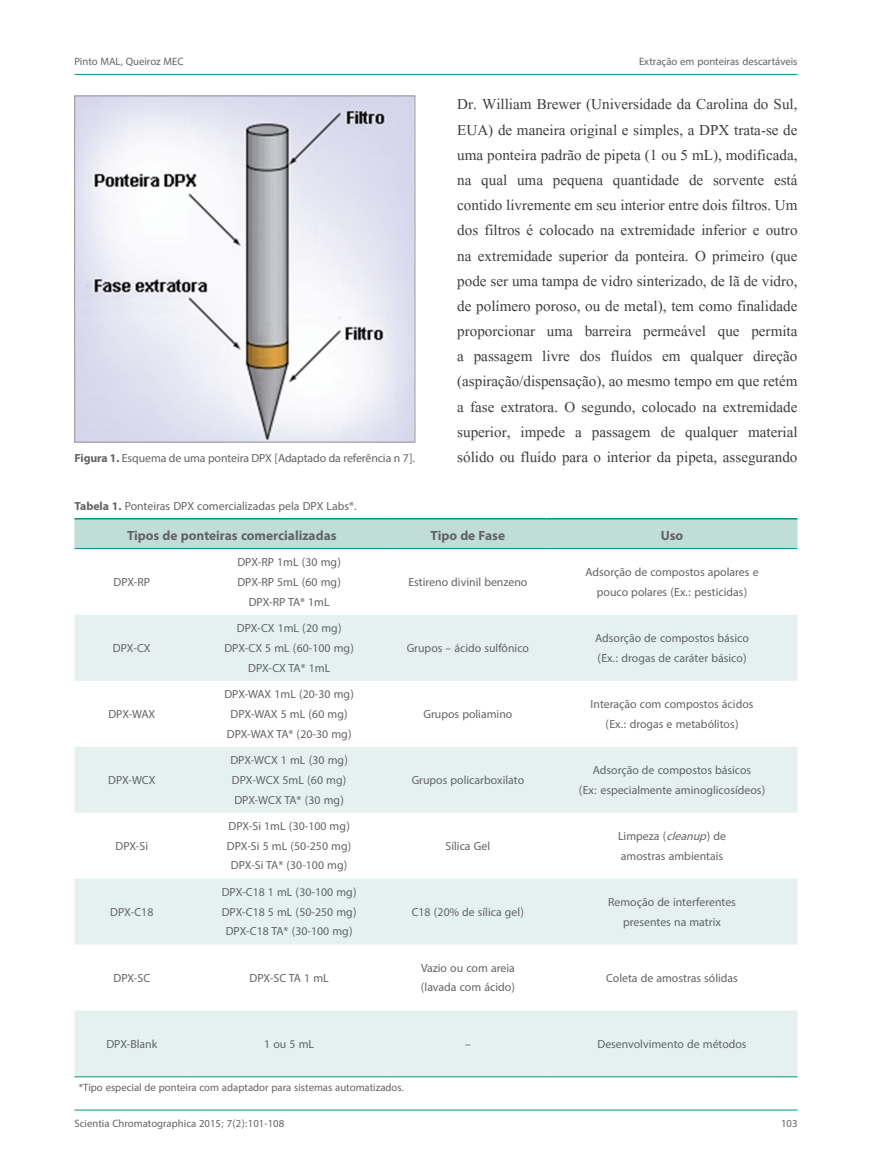
<style>
.page{position:relative;width:872px;height:1170px;background:#fff}
.page>*{position:absolute;margin:0;border:0;box-sizing:border-box;transform-origin:0 0}
.Corpo_de_texto{font:18.75px/25.2px "Aparajita";color:#3e3e3f;text-align:justify}
.Cabeçalho_da_tabela{font:700 18.75px "Myriad Arabic";color:#636366}
.Corpo_de_texto_da_ta{font:16.5px/19.8px "Myriad Arabic";color:#636366;text-align:center}
.Legenda_de_figura{font:16.5px "Myriad Arabic";letter-spacing:-.005em;color:#636366}
.Rodapé_primeira_pági{font:15px "Myriad Arabic";color:#636366}
.Cabeçalho{font:15px "Myriad Arabic";color:#636366}
.Rodapé{font:15px "Myriad Arabic";color:#636366}
.s1{font-weight:700}
.s2{font-style:italic}
</style>
<div class="page">
<hr style="left:74px;top:74px;width:723px;height:1px;background:#009783">
<hr style="left:74px;top:1109px;width:723px;height:1px;background:#009783">
<img style="left:76px;top:98px;width:337px;height:342px">
<div style="left:74px;top:96px;width:341px;height:346px;border:1px solid #939598"></div>
<div style="left:74px;top:519px;width:723px;height:29px;background:#c1ddd7"></div>
<svg style="left:74px;top:615px;width:723px;height:461px;fill:#e5f1ee"></svg>
<hr style="left:74px;top:518px;width:115px;height:1px;background:#009783">
<hr style="left:189px;top:518px;width:200px;height:1px;background:#009783">
<hr style="left:389px;top:518px;width:157px;height:1px;background:#009783">
<hr style="left:546px;top:518px;width:251px;height:1px;background:#009783">
<hr style="left:74px;top:548px;width:115px;height:1px;background:#009783">
<hr style="left:189px;top:548px;width:200px;height:1px;background:#009783">
<hr style="left:389px;top:548px;width:157px;height:1px;background:#009783">
<hr style="left:546px;top:548px;width:251px;height:1px;background:#009783">
<hr style="left:74px;top:1076px;width:115px;height:1px;background:#009783">
<hr style="left:189px;top:1076px;width:200px;height:1px;background:#009783">
<hr style="left:389px;top:1076px;width:157px;height:1px;background:#009783">
<hr style="left:546px;top:1076px;width:251px;height:1px;background:#009783">
<p class="Cabeçalho" style="left:74px;top:52px;width:111px">Pinto MAL, Queiroz MEC</p>
<p class="Cabeçalho" style="left:639px;top:52px;width:160px">Extração em ponteiras descartáveis</p>
<p class="Corpo_de_texto" style="left:457px;top:94px;width:342px">Dr. William Brewer (Universidade da Carolina do Sul, EUA) de maneira original e simples, a DPX trata-se de uma ponteira padrão de pipeta (1 ou 5 mL), modificada, na qual uma pequena quantidade de sorvente está contido livremente em seu interior entre dois filtros. Um dos filtros é colocado na extremidade inferior e outro na extremidade superior da ponteira. O primeiro (que pode ser uma tampa de vidro sinterizado, de lã de vidro, de polímero poroso, ou de metal), tem como finalidade proporcionar uma barreira permeável que permita a passagem livre dos fluídos em qualquer direção (aspiração/dispensação), ao mesmo tempo em que retém a fase extratora. O segundo, colocado na extremidade superior, impede a passagem de qualquer material</p>
<p class="Legenda_de_figura" style="left:75px;top:446px;width:342px"><span class="s1">Figura 1.</span> Esquema de uma ponteira DPX [Adaptado da referência n 7].</p>
<p class="Corpo_de_texto" style="left:457px;top:446px;width:342px">sólido ou fluído para o interior da pipeta, assegurando</p>
<p class="Legenda_de_figura" style="left:74px;top:494px;width:284px"><span class="s1">Tabela 1.</span> Ponteiras DPX comercializadas pela DPX Labs®.</p>
<p class="Cabeçalho_da_tabela" style="left:127px;top:522px;width:211px">Tipos de ponteiras comercializadas</p>
<p class="Cabeçalho_da_tabela" style="left:430px;top:522px;width:76px">Tipo de Fase</p>
<p class="Cabeçalho_da_tabela" style="left:661px;top:522px;width:24px">Uso</p>
<p class="Corpo_de_texto_da_ta" style="left:113px;top:572px;width:38px">DPX-RP</p>
<p class="Corpo_de_texto_da_ta" style="left:237px;top:552px;width:105px">DPX-RP 1mL (30 mg)</p>
<p class="Corpo_de_texto_da_ta" style="left:237px;top:572px;width:105px">DPX-RP 5mL (60 mg)</p>
<p class="Corpo_de_texto_da_ta" style="left:249px;top:592px;width:82px">DPX-RP TA* 1mL</p>
<p class="Corpo_de_texto_da_ta" style="left:408px;top:572px;width:120px">Estireno divinil benzeno</p>
<p class="Corpo_de_texto_da_ta" style="left:585px;top:562px;width:174px">Adsorção de compostos apolares e pouco polares (Ex.: pesticidas)</p>
<p class="Corpo_de_texto_da_ta" style="left:113px;top:638px;width:39px">DPX-CX</p>
<p class="Corpo_de_texto_da_ta" style="left:108px;top:704px;width:48px">DPX-WAX</p>
<p class="Corpo_de_texto_da_ta" style="left:108px;top:769px;width:49px">DPX-WCX</p>
<p class="Corpo_de_texto_da_ta" style="left:116px;top:835px;width:34px">DPX-Si</p>
<p class="Corpo_de_texto_da_ta" style="left:110px;top:901px;width:45px">DPX-C18</p>
<p class="Corpo_de_texto_da_ta" style="left:237px;top:618px;width:106px">DPX-CX 1mL (20 mg)</p>
<p class="Corpo_de_texto_da_ta" style="left:224px;top:638px;width:131px">DPX-CX 5 mL (60-100 mg)</p>
<p class="Corpo_de_texto_da_ta" style="left:248px;top:657px;width:84px">DPX-CX TA* 1mL</p>
<p class="Corpo_de_texto_da_ta" style="left:224px;top:684px;width:131px">DPX-WAX 1mL (20-30 mg)</p>
<p class="Corpo_de_texto_da_ta" style="left:231px;top:704px;width:119px">DPX-WAX 5 mL (60 mg)</p>
<p class="Corpo_de_texto_da_ta" style="left:227px;top:723px;width:126px">DPX-WAX TA* (20-30 mg)</p>
<p class="Corpo_de_texto_da_ta" style="left:230px;top:750px;width:119px">DPX-WCX 1 mL (30 mg)</p>
<p class="Corpo_de_texto_da_ta" style="left:232px;top:769px;width:116px">DPX-WCX 5mL (60 mg)</p>
<p class="Corpo_de_texto_da_ta" style="left:234px;top:789px;width:111px">DPX-WCX TA* (30 mg)</p>
<p class="Corpo_de_texto_da_ta" style="left:228px;top:816px;width:123px">DPX-Si 1mL (30-100 mg)</p>
<p class="Corpo_de_texto_da_ta" style="left:227px;top:835px;width:126px">DPX-Si 5 mL (50-250 mg)</p>
<p class="Corpo_de_texto_da_ta" style="left:231px;top:855px;width:118px">DPX-Si TA* (30-100 mg)</p>
<p class="Corpo_de_texto_da_ta" style="left:222px;top:881px;width:136px">DPX-C18 1 mL (30-100 mg)</p>
<p class="Corpo_de_texto_da_ta" style="left:222px;top:901px;width:136px">DPX-C18 5 mL (50-250 mg)</p>
<p class="Corpo_de_texto_da_ta" style="left:226px;top:921px;width:128px">DPX-C18 TA* (30-100 mg)</p>
<p class="Corpo_de_texto_da_ta" style="left:113px;top:967px;width:38px">DPX-SC</p>
<p class="Corpo_de_texto_da_ta" style="left:250px;top:967px;width:81px">DPX-SC TA 1 mL</p>
<p class="Corpo_de_texto_da_ta" style="left:407px;top:638px;width:124px">Grupos – ácido sulfônico</p>
<p class="Corpo_de_texto_da_ta" style="left:595px;top:628px;width:155px;text-align:left">Adsorção de compostos básico (Ex.: drogas de caráter básico)</p>
<p class="Corpo_de_texto_da_ta" style="left:423px;top:704px;width:90px">Grupos poliamino</p>
<p class="Corpo_de_texto_da_ta" style="left:590px;top:694px;width:164px">Interação com compostos ácidos (Ex.: drogas e metabólitos)</p>
<p class="Corpo_de_texto_da_ta" style="left:412px;top:769px;width:114px">Grupos policarboxilato</p>
<p class="Corpo_de_texto_da_ta" style="left:579px;top:760px;width:188px">Adsorção de compostos básicos<br>(Ex: especialmente aminoglicosídeos)</p>
<p class="Corpo_de_texto_da_ta" style="left:445px;top:835px;width:46px">Sílica Gel</p>
<p class="Corpo_de_texto_da_ta" style="left:618px;top:825px;width:110px;text-align:left">Limpeza (<span class="s2">cleanup</span>) de amostras ambientais</p>
<p class="Corpo_de_texto_da_ta" style="left:412px;top:901px;width:114px">C18 (20% de sílica gel)</p>
<p class="Corpo_de_texto_da_ta" style="left:608px;top:891px;width:129px">Remoção de interferentes presentes na matrix</p>
<p class="Corpo_de_texto_da_ta" style="left:421px;top:957px;width:95px">Vazio ou com areia</p>
<p class="Corpo_de_texto_da_ta" style="left:421px;top:977px;width:96px">(lavada com ácido)</p>
<p class="Corpo_de_texto_da_ta" style="left:606px;top:967px;width:133px">Coleta de amostras sólidas</p>
<p class="Corpo_de_texto_da_ta" style="left:106px;top:1033px;width:52px">DPX-Blank</p>
<p class="Corpo_de_texto_da_ta" style="left:264px;top:1033px;width:51px">1 ou 5 mL</p>
<p class="Corpo_de_texto_da_ta" style="left:465px;top:1033px;width:7px">–</p>
<p class="Corpo_de_texto_da_ta" style="left:597px;top:1033px;width:151px">Desenvolvimento de métodos</p>
<p class="Rodapé_primeira_pági" style="left:79px;top:1077px;width:326px">*Tipo especial de ponteira com adaptador para sistemas automatizados.</p>
<p class="Rodapé" style="left:74px;top:1113px;width:211px">Scientia Chromatographica 2015; 7(2):101-108</p>
<p class="Rodapé" style="left:781px;top:1113px;width:18px">103</p>
</div>
